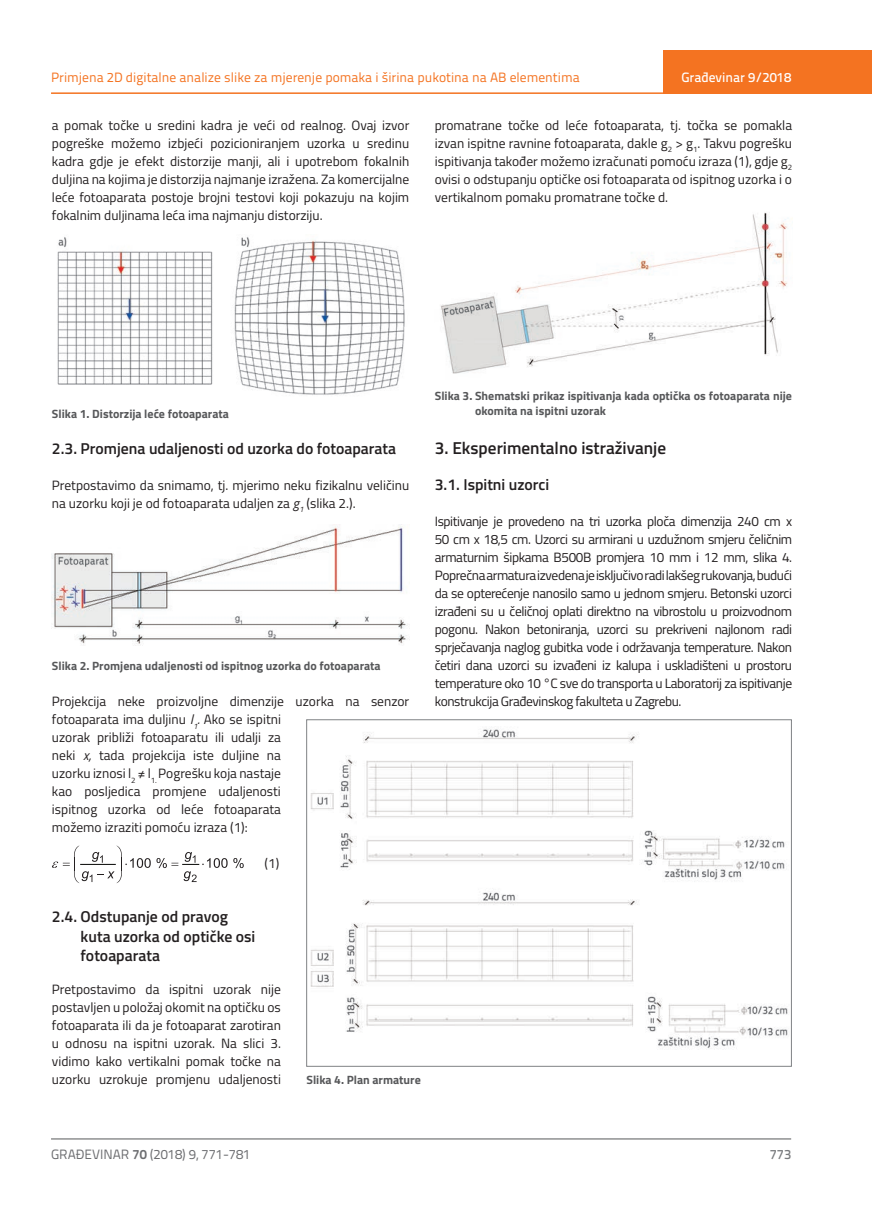
<style>
.page{position:relative;width:872px;height:1212px;background:#fff}
.page>*{position:absolute;margin:0;border:0;box-sizing:border-box;transform-origin:0 0}
.t1{font:600 17.25px "Titillium";color:#231f20}
.t2{font:600 15.75px/19.5px "Titillium";color:#231f20}
.t3{font:13.5px/18px "Titillium";color:#231f20;text-align:justify}
.t4{font:13.5px "Titillium Text 22 L";color:#f47321}
.t5{font:13.5px "Titillium Text 22 L";color:#6c6d70}
.t6{font:500 13.5px "Titillium Text 22 L";color:#fff}
.t7{font:500 13.5px "Titillium Text 22 L";color:#787a7d}
.t8{font:700 12px/15px "Titillium";color:#57585a}
.s1{font-style:italic}
.s2{font-weight:700}
</style>
<div class="page">
<hr style="left:51px;top:92px;width:821px;height:2px;background:#f47321">
<div style="left:663px;top:50px;width:209px;height:44px;background:#f47321"></div>
<hr style="left:51px;top:1139px;width:740px;height:1px;background:#57585a">
<svg style="left:52px;top:845px;width:192px;height:38px"></svg>
<img style="left:57px;top:237px;width:348px;height:158px">
<img style="left:52px;top:524px;width:356px;height:120px">
<img style="left:440px;top:212px;width:347px;height:162px">
<img style="left:310px;top:729px;width:478px;height:319px">
<p class="t4" style="left:51px;top:68px;width:530px">Primjena 2D digitalne analize slike za mjerenje pomaka i širina pukotina na AB elementima</p>
<p class="t3" style="left:52px;top:115px;width:359px">a pomak točke u sredini kadra je veći od realnog. Ovaj izvor pogreške možemo izbjeći pozicioniranjem uzorka u sredinu kadra gdje je efekt distorzije manji, ali i upotrebom fokalnih duljina na kojima je distorzija najmanje izražena. Za komercijalne leće fotoaparata postoje brojni testovi koji pokazuju na kojim fokalnim duljinama leća ima najmanju distorziju.</p>
<p class="t6" style="left:681px;top:67px;width:111px">Građevinar 9/2018</p>
<p class="t3" style="left:435px;top:115px;width:359px">promatrane točke od leće fotoaparata, tj. točka se pomakla izvan ispitne ravnine fotoaparata, dakle g<sub>2</sub> &gt; g<sub>1</sub>. Takvu pogrešku ispitivanja također možemo izračunati pomoću izraza (1), gdje g<sub>2 </sub>ovisi o odstupanju optičke osi fotoaparata od ispitnog uzorka i o vertikalnom pomaku promatrane točke d.</p>
<p class="t8" style="left:52px;top:405px;width:178px">Slika 1. Distorzija leće fotoaparata</p>
<p class="t2" style="left:52px;top:438px;width:346px">2.3. Promjena udaljenosti od uzorka do fotoaparata</p>
<p class="t3" style="left:52px;top:475px;width:359px">Pretpostavimo da snimamo, tj. mjerimo neku fizikalnu veličinu na uzorku koji je od fotoaparata udaljen za <span class="s1">g</span><sub>1</sub> (slika 2.).</p>
<p class="t8" style="left:52px;top:658px;width:330px">Slika 2. Promjena udaljenosti od ispitnog uzorka do fotoaparata</p>
<p class="t3" style="left:52px;top:692px;width:359px;text-align:left">Projekcija neke proizvoljne dimenzije uzorka na senzor fotoaparata ima duljinu <span class="s1">l</span><sub>1</sub><span class="s1">.</span> Ako se ispitni<br>uzorak približi fotoaparatu ili udalji za<br>neki <span class="s1">x,</span> tada projekcija iste duljine na<br>uzorku iznosi l<sub>2</sub> ≠ l<sub>1.</sub> Pogrešku koja nastaje<br>kao posljedica promjene udaljenosti<br>ispitnog uzorka od leće fotoaparata<br>možemo izraziti pomoću izraza (1):</p>
<p class="t3" style="left:264px;top:854px;width:16px">(1)</p>
<p class="t8" style="left:475px;top:387px;width:318px;text-indent:-40px">Slika 3. Shematski prikaz ispitivanja kada optička os fotoaparata nije okomita na ispitni uzorak</p>
<p class="t1" style="left:435px;top:435px;width:233px">3. Eksperimentalno istraživanje</p>
<p class="t2" style="left:435px;top:474px;width:116px">3.1. Ispitni uzorci</p>
<p class="t3" style="left:435px;top:511px;width:359px">Ispitivanje je provedeno na tri uzorka ploča dimenzija 240 cm x 50 cm x 18,5 cm. Uzorci su armirani u uzdužnom smjeru čeličnim armaturnim šipkama B500B promjera 10 mm i 12 mm, slika 4.<br>Poprečna armatura izvedena je isključivo radi lakšeg rukovanja, budući da se opterećenje nanosilo samo u jednom smjeru. Betonski uzorci izrađeni su u čeličnoj oplati direktno na vibrostolu u proizvodnom pogonu. Nakon betoniranja, uzorci su prekriveni najlonom radi sprječavanja naglog gubitka vode i održavanja temperature. Nakon četiri dana uzorci su izvađeni iz kalupa i uskladišteni u prostoru temperature oko 10 °C sve do transporta u Laboratorij za ispitivanje konstrukcija Građevinskog fakulteta u Zagrebu.</p>
<p class="t2" style="left:81px;top:906px;width:176px;text-indent:-29px">2.4. Odstupanje od pravog kuta uzorka od optičke osi fotoaparata</p>
<p class="t3" style="left:52px;top:980px;width:230px">Pretpostavimo da ispitni uzorak nije postavljen u položaj okomit na optičku os fotoaparata ili da je fotoaparat zarotiran u odnosu na ispitni uzorak. Na slici 3. vidimo kako vertikalni pomak točke na uzorku uzrokuje promjenu udaljenosti</p>
<p class="t8" style="left:306px;top:1072px;width:116px">Slika 4. Plan armature</p>
<p class="t5" style="left:51px;top:1144px;width:201px">GRAĐEVINAR <span class="s2">70</span> (2018) 9, 771-781</p>
<p class="t7" style="left:769px;top:1144px;width:23px">773</p>
</div>
